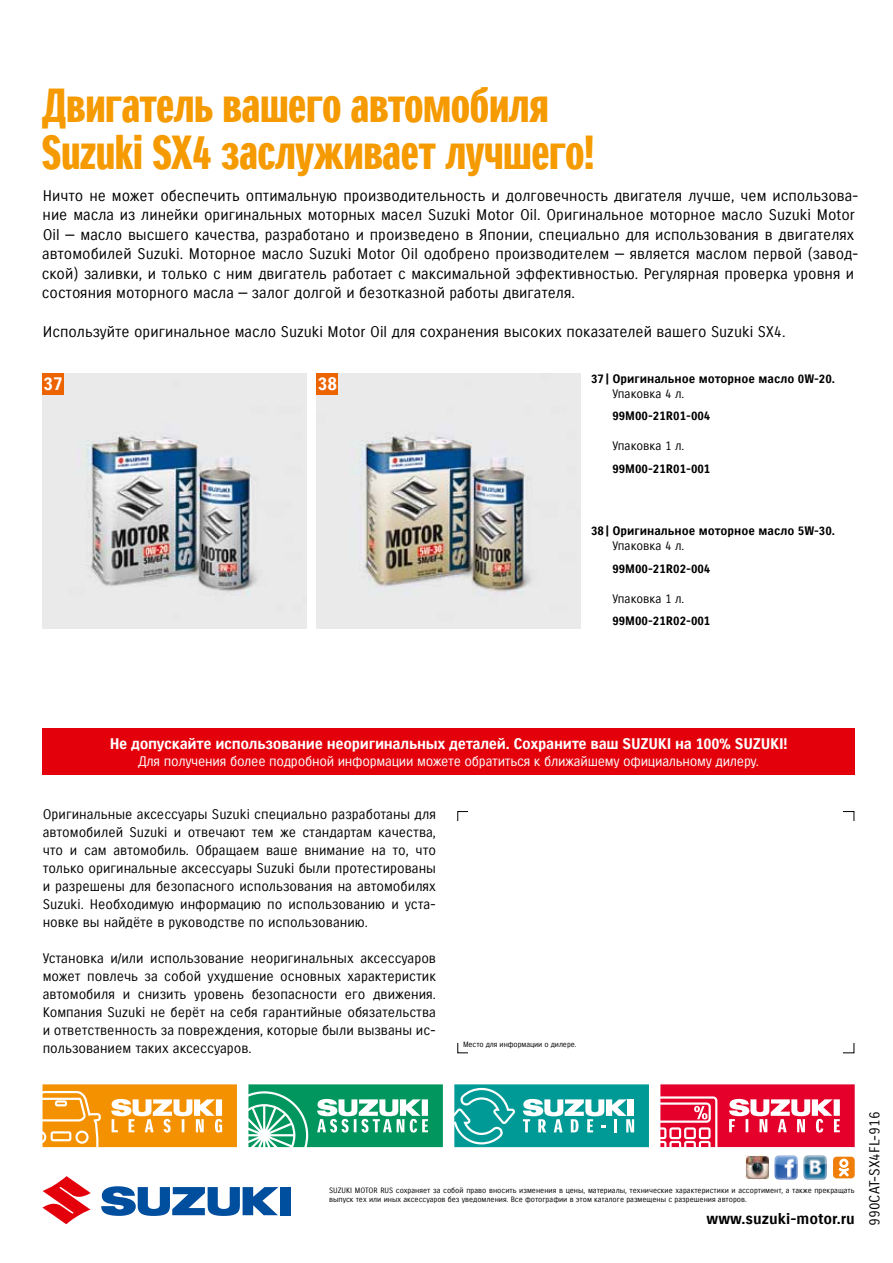
<style>
.page{position:relative;width:893px;height:1263px;background:#fff}
.page>*{position:absolute;margin:0;border:0;box-sizing:border-box;transform-origin:0 0}
.t1{font:46.5px/46.5px "Suzuki PRO Headline";letter-spacing:-.01em;color:#f59a00}
.t2{font:18px "Suzuki PRO Bold";color:#fff}
.t3{font:15px/19.5px "Suzuki PRO Regular";color:#000}
.t4{font:15px "Suzuki PRO Bold";letter-spacing:-.02em;color:#fff}
.t5{font:15px "Suzuki PRO Bold";color:#000}
.t6{font:14.1px "Suzuki PRO Regular";color:#000}
.t7{font:13.5px/18px "Suzuki PRO Regular";color:#000;text-align:justify}
.t8{font:13.5px "Suzuki PRO Regular";letter-spacing:-.02em;color:#fff}
.t9{font:12px "Suzuki PRO Bold";color:#000}
.t10{font:12px "Suzuki PRO Regular";color:#000}
.t11{font:7.5px/9px "Suzuki PRO Regular";color:#000}
</style>
<div class="page">
<svg style="left:43px;top:1176px;width:48px;height:48px"></svg>
<div style="left:280px;top:1187px;width:10px;height:28px;background:#004e9e"></div>
<svg style="left:101px;top:1186px;width:177px;height:30px"></svg>
<div style="left:43px;top:728px;width:812px;height:47px;background:#e3000b"></div>
<img style="left:43px;top:373px;width:263px;height:255px">
<img style="left:317px;top:373px;width:263px;height:255px">
<div style="left:43px;top:373px;width:21px;height:21px;background:#ec6300"></div>
<div style="left:317px;top:373px;width:21px;height:21px;background:#ec6300"></div>
<svg style="left:248px;top:1084px;width:195px;height:63px"></svg>
<svg style="left:43px;top:1084px;width:194px;height:63px;background:#f5a733"></svg>
<div style="left:53px;top:1133px;width:16px;height:6px;background:#f39100"></div>
<div style="left:78px;top:1133px;width:8px;height:8px;background:#f39100;border-radius:50%"></div>
<svg style="left:660px;top:1084px;width:195px;height:63px;background:#e93859"></svg>
<svg style="left:454px;top:1084px;width:195px;height:63px;background:#33aeaa"></svg>
<img style="left:774px;top:1156px;width:24px;height:23px">
<img style="left:746px;top:1156px;width:23px;height:23px">
<img style="left:803px;top:1156px;width:23px;height:23px">
<div style="left:833px;top:1157px;width:22px;height:21px;background:#f07e0b;border-radius:4px"></div>
<svg style="left:838px;top:1158px;width:11px;height:18px"></svg>
<h1 class="t1" style="left:42px;top:83px;width:554px">Двигатель вашего автомобиля<br>Suzuki SX4 заслуживает лучшего!</h1>
<p class="t3" style="left:42px;top:186px;width:818px">Ничто не может обеспечить оптимальную производительность и долговечность двигателя лучше, чем использова&shy;ние масла из линейки оригинальных моторных масел Suzuki Motor Oil. Оригинальное моторное масло Suzuki Motor Oil — масло высшего качества, разработано и произведено в Японии, специально для использования в двигателях автомобилей Suzuki. Моторное масло Suzuki Motor Oil одобрено производителем — является маслом первой (завод&shy;ской) заливки, и только с ним двигатель работает с максимальной эффективностью. Регулярная проверка уровня и состояния моторного масла — залог долгой и безотказной работы двигателя.</p>
<p class="t3" style="left:43px;top:322px;width:744px">Используйте оригинальное масло Suzuki Motor Oil для сохранения высоких показателей вашего Suzuki SX4.</p>
<h2 class="t2" style="left:43px;top:373px;width:21px">37</h2>
<h2 class="t2" style="left:318px;top:373px;width:21px">38</h2>
<p class="t9" style="left:591px;top:371px;width:245px">37 | Оригинальное моторное масло 0W-20.</p>
<p class="t10" style="left:612px;top:386px;width:74px">Упаковка 4 л.</p>
<p class="t9" style="left:612px;top:409px;width:100px">99M00-21R01-004</p>
<p class="t10" style="left:612px;top:439px;width:74px">Упаковка 1 л.</p>
<p class="t9" style="left:612px;top:461px;width:100px">99M00-21R01-001</p>
<p class="t9" style="left:591px;top:524px;width:245px">38 | Оригинальное моторное масло 5W-30.</p>
<p class="t10" style="left:612px;top:539px;width:74px">Упаковка 4 л.</p>
<p class="t9" style="left:612px;top:561px;width:100px">99M00-21R02-004</p>
<p class="t10" style="left:612px;top:591px;width:74px">Упаковка 1 л.</p>
<p class="t9" style="left:612px;top:614px;width:100px">99M00-21R02-001</p>
<p class="t4" style="left:110px;top:735px;width:679px">Не допускайте использование неоригинальных деталей. Сохраните ваш SUZUKI на 100% SUZUKI!</p>
<p class="t8" style="left:138px;top:753px;width:622px">Для получения более подробной информации можете обратиться к ближайшему официальному дилеру.</p>
<p class="t7" style="left:43px;top:805px;width:395px">Оригинальные аксессуары Suzuki специально разработаны для автомобилей Suzuki и отвечают тем же стандартам качества, что и сам автомобиль. Обращаем ваше внимание на то, что только оригинальные аксессуары Suzuki были протестированы и разрешены для безопасного использования на автомобилях Suzuki. Необходимую информацию по использованию и уста&shy;новке вы найдёте в руководстве по использованию.</p>
<p class="t7" style="left:43px;top:949px;width:395px">Установка и/или использование неоригинальных аксессуаров может повлечь за собой ухудшение основных характеристик автомобиля и снизить уровень безопасности его движения.<br>Компания Suzuki не берёт на себя гарантийные обязательства и ответственность за повреждения, которые были вызваны ис&shy;пользованием таких аксессуаров.</p>
<p class="t11" style="left:463px;top:1040px;width:115px">Место для информации о дилере.</p>
<p class="t11" style="left:329px;top:1186px;width:527px">SUZUKI MOTOR RUS сохраняет за собой право вносить изменения в цены, материалы, технические характеристики и ассортимент, а также прекращать выпуск тех или иных аксессуаров без уведомления. Все фотографии в этом каталоге размещены с разрешения авторов.</p>
<p class="t5" style="left:707px;top:1210px;width:150px">www.suzuki-motor.ru</p>
<p class="t6" style="left:866px;top:1225px;width:115px;rotate:-90deg">990CAT-SX4FL-916</p>
</div>
